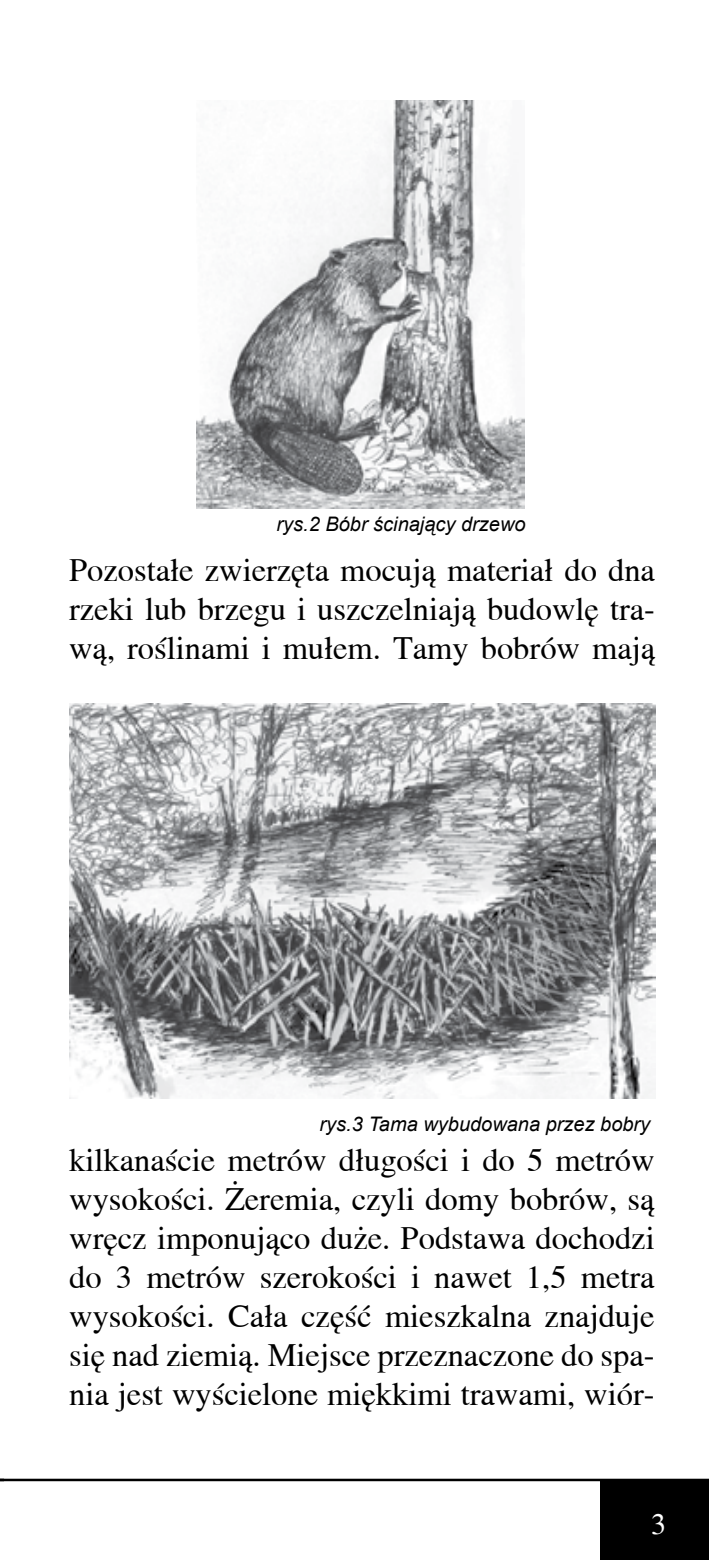
<style>
.page{position:relative;width:709px;height:1560px;background:#fff}
.page>*{position:absolute;margin:0;border:0;box-sizing:border-box;transform-origin:0 0}
.t1{font:32.5px/39px "Toronto";color:#000;text-align:justify}
.t2{font:30px "Times";color:#fff}
.t3{font:italic 20px "Arial";color:#000}
</style>
<div class="page">
<div style="left:601px;top:1479px;width:108px;height:80px;background:#000"></div>
<hr style="left:0;top:1478px;width:709px;height:2px;background:#000">
<img style="left:196px;top:100px;width:329px;height:409px">
<img style="left:69px;top:703px;width:587px;height:395px">
<p class="t3" style="left:276px;top:511px;width:250px">rys.2 Bóbr ścinający drzewo</p>
<p class="t1" style="left:69px;top:550px;width:587px">Pozostałe zwierzęta mocują materiał do dna rzeki lub brzegu i uszczelniają budowlę tra&shy;wą, roślinami i mułem. Tamy bobrów mają</p>
<p class="t3" style="left:319px;top:1110px;width:332px">rys.3 Tama wybudowana przez bobry</p>
<p class="t1" style="left:69px;top:1139px;width:587px">kilkanaście metrów długości i do 5 metrów wysokości. Żeremia, czyli domy bobrów, są wręcz imponująco duże. Podstawa dochodzi do 3 metrów szerokości i nawet 1,5 metra wysokości. Cała część mieszkalna znajduje się nad ziemią. Miejsce przeznaczone do spa&shy;nia jest wyścielone miękkimi trawami, wiór-</p>
<p class="t2" style="left:651px;top:1506px;width:16px">3</p>
</div>
